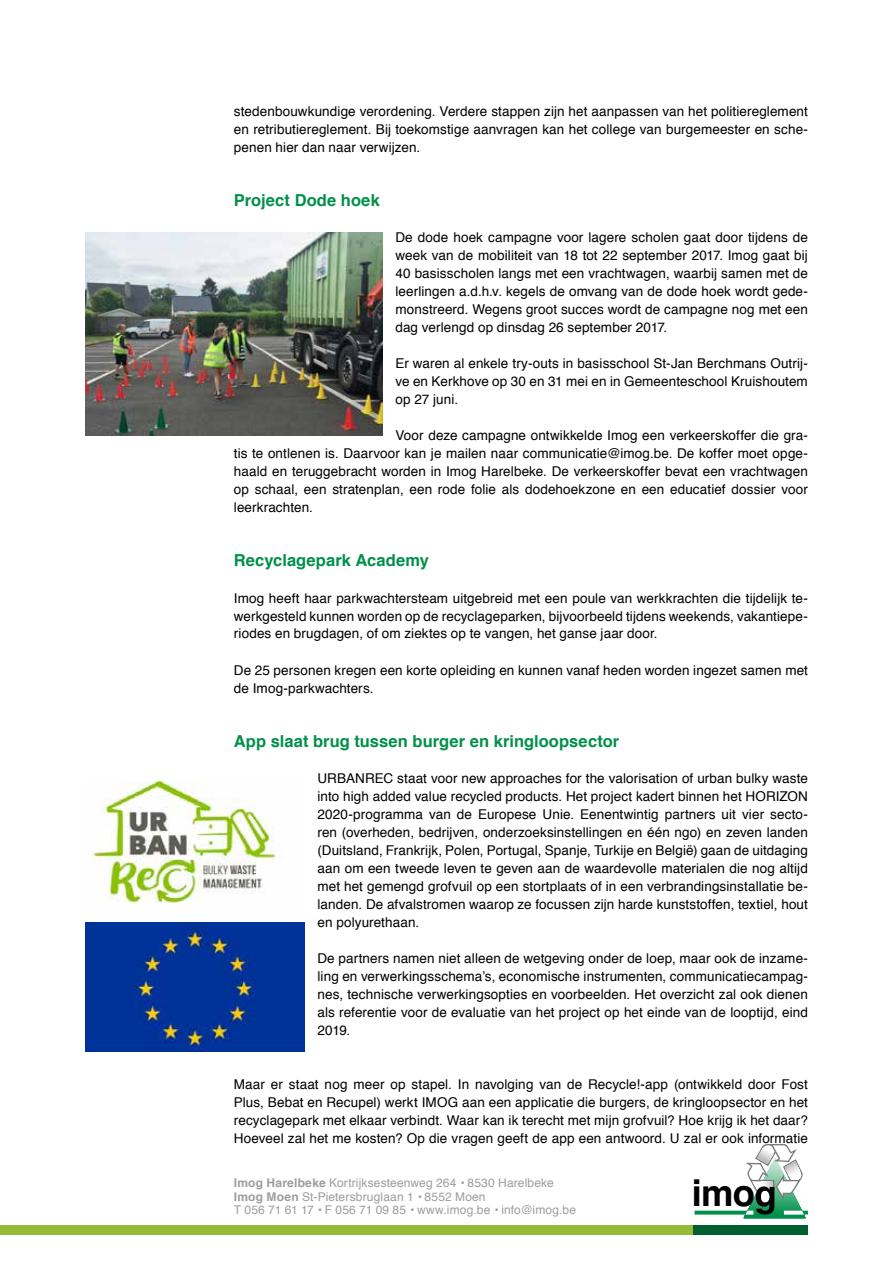
<style>
.page{position:relative;width:893px;height:1263px;background:#fff}
.page>*{position:absolute;margin:0;border:0;box-sizing:border-box;transform-origin:0 0}
.t1{font:700 36.75px "Helvetica";color:#000}
.t2{font:700 16.5px "Helvetica";letter-spacing:.005em;color:#00904a}
.t3{font:13.5px/18px "Helvetica";letter-spacing:.01em;color:#000;text-align:justify}
.t4{font:12px/13.5px "Helvetica";letter-spacing:.01em;color:#9d9d9c}
.s1{font-weight:700}
</style>
<div class="page">
<img style="left:85px;top:233px;width:298px;height:202px">
<svg style="left:695px;top:1144px;width:113px;height:74px"></svg>
<div style="left:0;top:1225px;width:807px;height:10px;background:#96bc37"></div>
<div style="left:693px;top:1225px;width:115px;height:10px;background:#005f2f"></div>
<img style="left:89px;top:781px;width:187px;height:123px">
<img style="left:85px;top:923px;width:220px;height:129px">
<p class="t3" style="left:234px;top:104px;width:576px">stedenbouwkundige verordening. Verdere stappen zijn het aanpassen van het politiereglement en retributiereglement. Bij toekomstige aanvragen kan het college van burgemeester en sche&shy;penen hier dan naar verwijzen.</p>
<p class="t2" style="left:234px;top:189px;width:148px">Project Dode hoek</p>
<p class="t3" style="left:395px;top:230px;width:414px">De dode hoek campagne voor lagere scholen gaat door tijdens de week van de mobiliteit van 18 tot 22 september 2017. Imog gaat bij 40 basisscholen langs met een vrachtwagen, waarbij samen met de leerlingen a.d.h.v. kegels de omvang van de dode hoek wordt gede&shy;monstreerd. Wegens groot succes wordt de campagne nog met een dag verlengd op dinsdag 26 september 2017.</p>
<p class="t3" style="left:395px;top:355px;width:414px">Er waren al enkele try-outs in basisschool St-Jan Berchmans Outrij&shy;ve en Kerkhove op 30 en 31 mei en in Gemeenteschool Kruishoutem op 27 juni.</p>
<p class="t3" style="left:234px;top:427px;width:576px;text-indent:162px">Voor deze campagne ontwikkelde Imog een verkeerskoffer die gra&shy;tis te ontlenen is. Daarvoor kan je mailen naar communicatie@imog.be. De koffer moet opge&shy;haald en teruggebracht worden in Imog Harelbeke. De verkeerskoffer bevat een vrachtwagen op schaal, een stratenplan, een rode folie als dodehoekzone en een educatief dossier voor leerkrachten.</p>
<p class="t2" style="left:234px;top:549px;width:197px">Recyclagepark Academy</p>
<p class="t3" style="left:234px;top:590px;width:576px">Imog heeft haar parkwachtersteam uitgebreid met een poule van werkkrachten die tijdelijk te&shy;werkgesteld kunnen worden op de recyclageparken, bijvoorbeeld tijdens weekends, vakantiepe&shy;riodes en brugdagen, of om ziektes op te vangen, het ganse jaar door.</p>
<p class="t3" style="left:234px;top:662px;width:576px">De 25 personen kregen een korte opleiding en kunnen vanaf heden worden ingezet samen met de Imog-parkwachters.</p>
<p class="t2" style="left:234px;top:729px;width:387px">App slaat brug tussen burger en kringloopsector</p>
<p class="t3" style="left:317px;top:770px;width:492px">URBANREC staat voor new approaches for the valorisation of urban bulky waste into high added value recycled products. Het project kadert binnen het HORIZON 2020-programma van de Europese Unie. Eenentwintig partners uit vier secto&shy;ren (overheden, bedrijven, onderzoeksinstellingen en één ngo) en zeven landen (Duitsland, Frankrijk, Polen, Portugal, Spanje, Turkije en België) gaan de uitdaging aan om een tweede leven te geven aan de waardevolle materialen die nog altijd met het gemengd grofvuil op een stortplaats of in een verbrandingsinstallatie be&shy;landen. De afvalstromen waarop ze focussen zijn harde kunststoffen, textiel, hout en polyurethaan.</p>
<p class="t3" style="left:317px;top:949px;width:492px">De partners namen niet alleen de wetgeving onder de loep, maar ook de inzame&shy;ling en verwerkingsschema’s, economische instrumenten, communicatiecampag&shy;nes, technische verwerkingsopties en voorbeelden. Het overzicht zal ook dienen als referentie voor de evaluatie van het project op het einde van de looptijd, eind 2019.</p>
<p class="t3" style="left:234px;top:1075px;width:576px">Maar er staat nog meer op stapel. In navolging van de Recycle!-app (ontwikkeld door Fost Plus, Bebat en Recupel) werkt IMOG aan een applicatie die burgers, de kringloopsector en het recyclagepark met elkaar verbindt. Waar kan ik terecht met mijn grofvuil? Hoe krijg ik het daar?<br>Hoeveel zal het me kosten? Op die vragen geeft de app een antwoord. U zal er ook informatie</p>
<h1 class="t1" style="left:692px;top:1168px;width:65px">imo</h1>
<p class="t4" style="left:234px;top:1177px;width:344px"><span class="s1">Imog Harelbeke</span> Kortrijksesteenweg 264 <span class="s1">•</span> 8530 Harelbeke<br><span class="s1">Imog Moen</span> St-Pietersbruglaan 1 <span class="s1">•</span> 8552 Moen<br>T 056 71 61 17 <span class="s1">•</span> F 056 71 09 85 <span class="s1">•</span> www.imog.be <span class="s1">•</span> info@imog.be</p>
</div>
